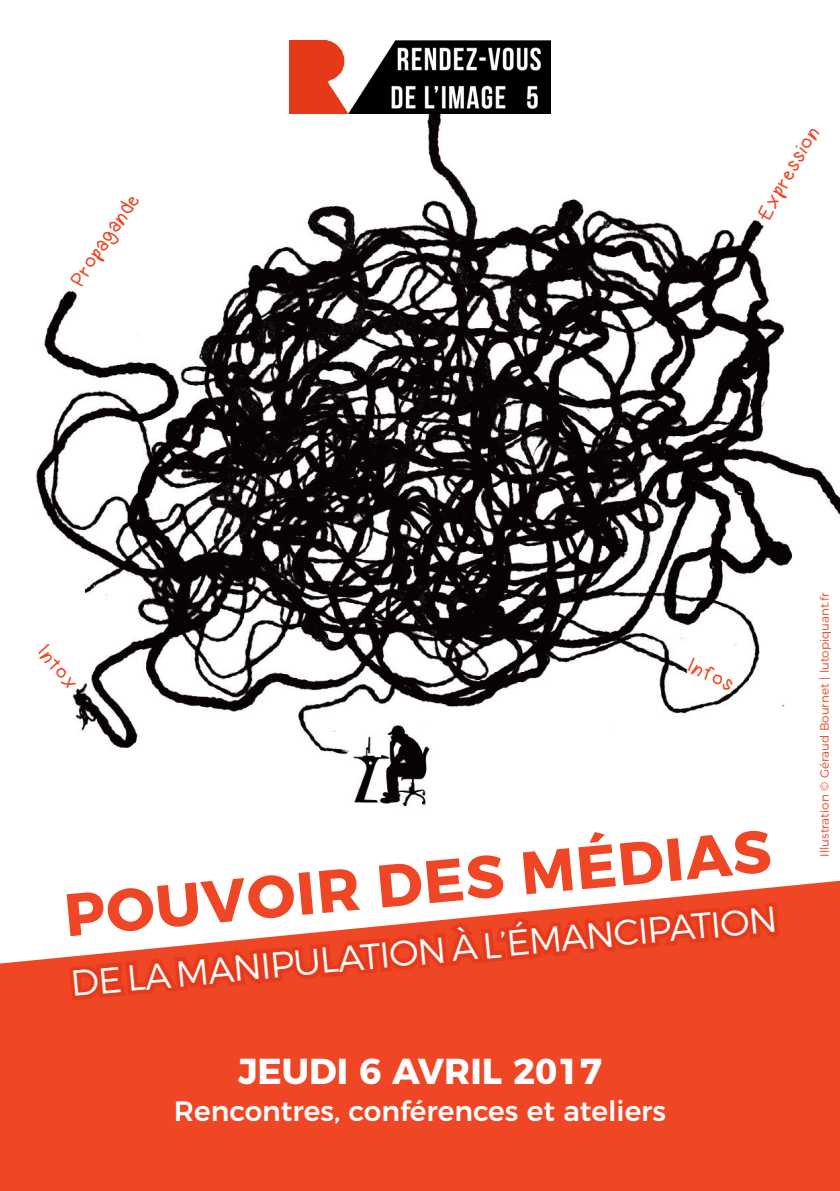
<style>
.page{position:relative;width:840px;height:1191px;background:#fff}
.page>*{position:absolute;margin:0;border:0;box-sizing:border-box;transform-origin:0 0}
.t1{font:700 60px "Montserrat";color:#ef4726}
.t2{font:300 36px "Montserrat";color:#fff}
.t3{font:700 36px "Montserrat";color:#fff}
.t4{font:500 28px "Montserrat";color:#fff}
.t5{font:22px "kindergarten";color:#ef4726}
.t6{font:300 12px "Montserrat";color:#ef4726}
</style>
<div class="page">
<img style="left:36px;top:74px;width:803px;height:733px">
<img style="left:289px;top:40px;width:261px;height:73px">
<div style="left:0;top:880px;width:839px;height:311px;background:#ef4726"></div>
<svg style="left:65px;top:889px;width:717px;height:115px"></svg>
<p class="t5" style="left:67px;top:279px;width:109px;rotate:-56deg">Propagande</p>
<p class="t5" style="left:753px;top:215px;width:107px;rotate:-60deg">Expression</p>
<p class="t5" style="left:49px;top:642px;width:52px;rotate:50deg">Intox</p>
<p class="t5" style="left:692px;top:656px;width:50px;rotate:26deg">Infos</p>
<p class="t1" style="left:60px;top:864px;width:710px;rotate:-5deg">POUVOIR DES MÉDIAS</p>
<p class="t2" style="left:68px;top:954px;width:710px;rotate:-5deg">DE LA MANIPULATION À L’ÉMANCIPATION</p>
<p class="t3" style="left:238px;top:1041px;width:365px">JEUDI 6 AVRIL 2017</p>
<p class="t4" style="left:174px;top:1088px;width:493px">Rencontres, conférences et ateliers</p>
<p class="t6" style="left:814px;top:856px;width:265px;rotate:-90deg">Illustration © Géraud Bournet | lutopiquant.fr</p>
</div>
